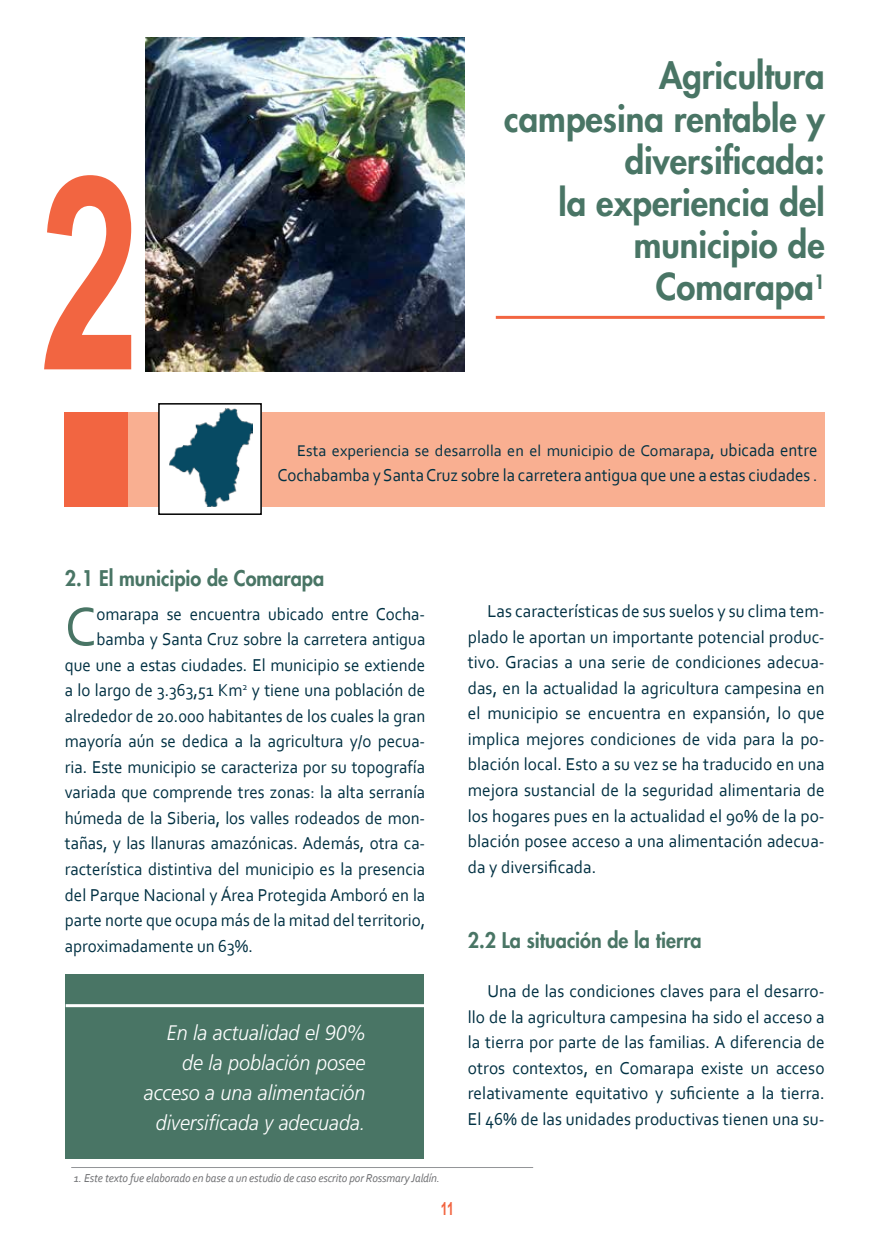
<style>
.page{position:relative;width:893px;height:1234px;background:#fff}
.page>*{position:absolute;margin:0;border:0;box-sizing:border-box;transform-origin:0 0}
.t1{font:700 270px "Arial";color:#f26541;scale:.67 1}
.t2{font:57px "Corbel";color:#497565;scale:.94 1}
.t3{font:800 36px/42px "Futura Std";color:#497565;text-align:right;scale:.96 1}
.t4{font:italic 300 21px/30px "Frutiger LT Std";color:#fff;text-align:right;scale:.94 1}
.t5{font:800 21px "Futura Std";color:#497565;scale:.94 1}
.t6{font:18px/25.5px "Corbel";color:#003042;text-align:justify;scale:.96 1}
.t7{font:18px "Corbel";color:#003042;scale:.94 1}
.t8{font:700 18px "Arial";color:#f26541;scale:.67 1}
.t9{font:16.2px "Corbel";letter-spacing:.005em;color:#003042}
.t10{font:italic 12px "Corbel";letter-spacing:-.01em;color:#6d6e71;scale:.94 1}
.s1{font-size:18px}
.s2{font-size:16.2px}
</style>
<div class="page">
<img style="left:146px;top:37px;width:319px;height:335px">
<div style="left:64px;top:412px;width:761px;height:94px;background:#f9af91"></div>
<hr style="left:496px;top:316px;width:329px;height:3px;background:#f26541">
<div style="left:64px;top:412px;width:64px;height:94px;background:#f26541"></div>
<div style="left:159px;top:404px;width:102px;height:110px;background:#fff"></div>
<img style="left:170px;top:408px;width:83px;height:98px">
<div style="left:158px;top:403px;width:104px;height:112px;border:2px solid #000"></div>
<div style="left:65px;top:974px;width:359px;height:184px;background:#497565"></div>
<hr style="left:71px;top:1166px;width:462px;height:1px;background:#939598">
<hr style="left:66px;top:1003px;width:359px;height:3px;background:#fff">
<h1 class="t1" style="left:40px;top:94px;width:152px">2</h1>
<h3 class="t3" style="left:504px;top:55px;width:335px">Agricultura campesina rentable y diversificada:<br>la experiencia del municipio de<br>Comarapa<sup>1</sup></h3>
<p class="t9" style="left:297px;top:440px;width:522px">Esta experiencia se desarrolla en el municipio de Comarapa, u<span class="s1">bicada entre</span></p>
<p class="t7" style="left:277px;top:464px;width:576px">Cochabamba y Santa Cruz sobre la carretera antigua que une a estas ciudades <span class="s2">.</span></p>
<p class="t5" style="left:65px;top:564px;width:277px">2.1 El municipio de Comarapa</p>
<h2 class="t2" style="left:65px;top:591px;width:35px">C</h2>
<p class="t7" style="left:96px;top:602px;width:351px">omarapa se encuentra ubicado entre Cocha-</p>
<p class="t7" style="left:96px;top:628px;width:351px">bamba y Santa Cruz sobre la carretera antigua</p>
<p class="t7" style="left:65px;top:653px;width:385px">que une a estas ciudades. El municipio se extiende</p>
<p class="t7" style="left:65px;top:679px;width:385px">a lo largo de 3.363,51 Km<sup>2</sup> y tiene una población de</p>
<p class="t7" style="left:65px;top:704px;width:385px">alrededor de 20.000 habitantes de los cuales la gran</p>
<p class="t7" style="left:65px;top:730px;width:385px">mayoría aún se dedica a la agricultura y/o pecua-</p>
<p class="t7" style="left:65px;top:755px;width:385px">ria. Este municipio se caracteriza por su topografía</p>
<p class="t7" style="left:65px;top:781px;width:385px">variada que comprende tres zonas: la alta serranía</p>
<p class="t7" style="left:65px;top:806px;width:385px">húmeda de la Siberia, los valles rodeados de mon-</p>
<p class="t7" style="left:65px;top:832px;width:385px">tañas, y las llanuras amazónicas. Además, otra ca-</p>
<p class="t7" style="left:65px;top:857px;width:385px">racterística distintiva del municipio es la presencia</p>
<p class="t7" style="left:65px;top:883px;width:385px">del Parque Nacional y Área Protegida Amboró en la</p>
<p class="t7" style="left:65px;top:908px;width:385px">parte norte que ocupa más de la mitad del territorio,</p>
<p class="t7" style="left:65px;top:934px;width:201px">aproximadamente un 63%.</p>
<p class="t4" style="left:144px;top:1017px;width:237px">En la actualidad el 90% de la población posee acceso a una alimentación diversificada y adecuada.</p>
<p class="t10" style="left:74px;top:1170px;width:391px">1. Este texto fue elaborado en base a un estudio de caso escrito por Rossmary Jaldín.</p>
<p class="t8" style="left:441px;top:1196px;width:21px">11</p>
<p class="t6" style="left:468px;top:598px;width:373px;text-indent:20px">Las características de sus suelos y su clima tem&shy;plado le aportan un importante potencial produc&shy;tivo. Gracias a una serie de condiciones adecua&shy;das, en la actualidad la agricultura campesina en el municipio se encuentra en expansión, lo que implica mejores condiciones de vida para la po&shy;blación local. Esto a su vez se ha traducido en una mejora sustancial de la seguridad alimentaria de los hogares pues en la actualidad el 90% de la po&shy;blación posee acceso a una alimentación adecua&shy;da y diversificada.</p>
<p class="t5" style="left:468px;top:926px;width:250px">2.2 La situación de la tierra</p>
<p class="t6" style="left:468px;top:977px;width:373px;text-indent:20px">Una de las condiciones claves para el desarro&shy;llo de la agricultura campesina ha sido el acceso a la tierra por parte de las familias. A diferencia de otros contextos, en Comarapa existe un acceso relativamente equitativo y suficiente a la tierra.<br>El 46% de las unidades productivas tienen una su-</p>
</div>
